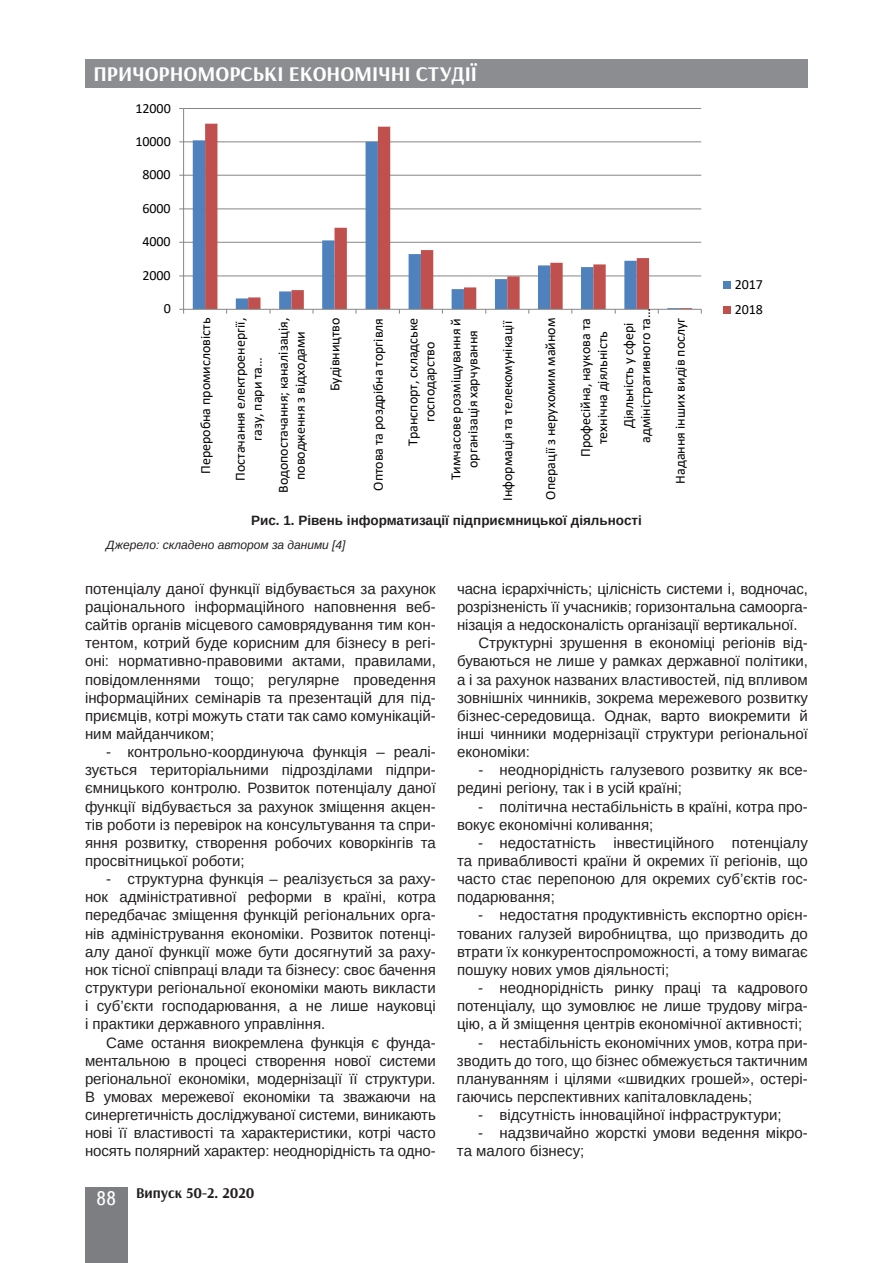
<style>
.page{position:relative;width:893px;height:1263px;background:#fff}
.page>*{position:absolute;margin:0;border:0;box-sizing:border-box;transform-origin:0 0}
.t1{font:700 21px "Arsenal";color:#fff}
.t2{font:15px/18.1px "Arimo";color:#231f20;text-align:justify}
.t3{font:700 15px "Arsenal";color:#231f20}
.t4{font:13.95px/17px "Calibri";letter-spacing:-.005em;color:#000;text-align:center}
.t5{font:700 13.5px "Arimo";color:#231f20}
.t6{font:italic 12px "Arimo";color:#231f20}
.s1{font-family:"Ukrainian Text";font-weight:400;font-size:19.5px;color:#fff}
</style>
<div class="page">
<div style="left:85px;top:59px;width:723px;height:29px;background:#8b8d90"></div>
<div style="left:85px;top:1186px;width:43px;height:76px;background:#7c7e81"></div>
<hr style="left:184px;top:275px;width:517px;height:1px;background:#868686">
<hr style="left:184px;top:242px;width:517px;height:1px;background:#868686">
<hr style="left:184px;top:208px;width:517px;height:1px;background:#868686">
<hr style="left:184px;top:175px;width:517px;height:1px;background:#868686">
<hr style="left:184px;top:141px;width:517px;height:1px;background:#868686">
<hr style="left:184px;top:108px;width:517px;height:1px;background:#868686">
<div style="left:193px;top:140px;width:12px;height:169px;background:#4f81bd"></div>
<svg style="left:205px;top:124px;width:487px;height:185px"></svg>
<hr style="left:183px;top:108px;width:1px;height:201px;background:#868686">
<hr style="left:184px;top:309px;width:517px;height:1px;background:#868686">
<div style="left:724px;top:281px;width:7px;height:8px;background:#4f81bd"></div>
<div style="left:724px;top:306px;width:7px;height:8px;background:#c0504d"></div>
<h1 class="t1" style="left:94px;top:61px;width:385px">ПРИЧОРНОМОРСЬКІ ЕКОНОМІЧНІ СТУДІЇ</h1>
<p class="t4" style="left:136px;top:99px;width:37px">12000</p>
<p class="t4" style="left:136px;top:132px;width:37px">10000</p>
<p class="t4" style="left:143px;top:166px;width:30px">8000</p>
<p class="t4" style="left:143px;top:199px;width:30px">6000</p>
<p class="t4" style="left:143px;top:233px;width:30px">4000</p>
<p class="t4" style="left:143px;top:266px;width:30px">2000</p>
<p class="t4" style="left:164px;top:300px;width:9px">0</p>
<p class="t4" style="left:197px;top:474px;width:158px;rotate:-90deg">Переробна промисловість</p>
<p class="t4" style="left:231px;top:481px;width:164px;rotate:-90deg">Постачання електроенергії, газу, пари та …</p>
<p class="t4" style="left:274px;top:493px;width:177px;rotate:-90deg">Водопостачання; каналізація, поводження з відходами</p>
<p class="t4" style="left:326px;top:391px;width:75px;rotate:-90deg">Будівництво</p>
<p class="t4" style="left:369px;top:491px;width:174px;rotate:-90deg">Оптова та роздрібна торгівля</p>
<p class="t4" style="left:404px;top:446px;width:129px;rotate:-90deg">Транспорт, складське господарство</p>
<p class="t4" style="left:447px;top:480px;width:163px;rotate:-90deg">Тимчасове розміщування й організація харчування</p>
<p class="t4" style="left:499px;top:501px;width:182px;rotate:-90deg">Інформація та телекомунікації</p>
<p class="t4" style="left:542px;top:500px;width:183px;rotate:-90deg">Операції з нерухомим майном</p>
<p class="t4" style="left:576px;top:457px;width:140px;rotate:-90deg">Професійна, наукова та технічна діяльність</p>
<p class="t4" style="left:620px;top:443px;width:136px;rotate:-90deg">Діяльність у сфері адміністративного та …</p>
<p class="t4" style="left:671px;top:483px;width:167px;rotate:-90deg">Надання інших видів послуг</p>
<p class="t5" style="left:251px;top:511px;width:392px">Рис. 1. Рівень інформатизації підприємницької діяльності</p>
<p class="t6" style="left:106px;top:537px;width:241px">Джерело: складено автором за даними [4]</p>
<p class="t4" style="left:735px;top:272px;width:30px;line-height:25.2px;text-align:left">2017<br>2018</p>
<p class="t2" style="left:85px;top:580px;width:352px">потенціалу даної функції відбувається за рахунок раціонального інформаційного наповнення веб&shy;сайтів органів місцевого самоврядування тим кон&shy;тентом, котрий буде корисним для бізнесу в регі&shy;оні: нормативно-правовими актами, правилами, повідомленнями тощо; регулярне проведення інформаційних семінарів та презентацій для під&shy;приємців, котрі можуть стати так само комунікацій&shy;ним майданчиком;</p>
<p class="t2" style="left:85px;top:743px;width:352px;text-indent:21px">- контрольно-координуюча функція – реалі&shy;зується територіальними підрозділами підпри&shy;ємницького контролю. Розвиток потенціалу даної функції відбувається за рахунок зміщення акцен&shy;тів роботи із перевірок на консультування та спри&shy;яння розвитку, створення робочих коворкінгів та просвітницької роботи;</p>
<p class="t2" style="left:85px;top:870px;width:352px;text-indent:21px">- структурна функція – реалізується за раху&shy;нок адміністративної реформи в країні, котра передбачає зміщення функцій регіональних орга&shy;нів адміністрування економіки. Розвиток потенці&shy;алу даної функції може бути досягнутий за раху&shy;нок тісної співпраці влади та бізнесу: своє бачення структури регіональної економіки мають викласти і суб’єкти господарювання, а не лише науковці і практики державного управління.</p>
<p class="t2" style="left:85px;top:1033px;width:352px;text-indent:21px">Саме остання виокремлена функція є фунда&shy;ментальною в процесі створення нової системи регіональної економіки, модернізації її структури.<br>В умовах мережевої економіки та зважаючи на синергетичність досліджуваної системи, виникають нові її властивості та характеристики, котрі часто носять полярний характер: неоднорідність та одно-</p>
<p class="t3" style="left:96px;top:1183px;width:160px"><span class="s1">88</span> Випуск 50-2. 2020</p>
<p class="t2" style="left:457px;top:580px;width:352px">часна ієрархічність; цілісність системи і, водночас,</p>
<p class="t2" style="left:457px;top:598px;width:352px">розрізненість її учасників; горизонтальна самоорга-</p>
<p class="t2" style="left:457px;top:616px;width:342px">нізація а недосконалість організації вертикальної.</p>
<p class="t2" style="left:478px;top:634px;width:331px">Структурні зрушення в економіці регіонів від-</p>
<p class="t2" style="left:457px;top:652px;width:352px">буваються не лише у рамках державної політики,</p>
<p class="t2" style="left:457px;top:670px;width:352px">а і за рахунок названих властивостей, під впливом</p>
<p class="t2" style="left:457px;top:688px;width:352px">зовнішніх чинників, зокрема мережевого розвитку</p>
<p class="t2" style="left:457px;top:707px;width:352px">бізнес-середовища. Однак, варто виокремити й</p>
<p class="t2" style="left:457px;top:725px;width:352px">інші чинники модернізації структури регіональної</p>
<p class="t2" style="left:457px;top:743px;width:74px">економіки:</p>
<p class="t2" style="left:457px;top:761px;width:352px;text-indent:21px">- неоднорідність галузевого розвитку як все&shy;редині регіону, так і в усій країні;</p>
<p class="t2" style="left:457px;top:797px;width:352px;text-indent:21px">- політична нестабільність в країні, котра про&shy;вокує економічні коливання;</p>
<p class="t2" style="left:457px;top:834px;width:352px;text-indent:21px">- недостатність інвестиційного потенціалу та привабливості країни й окремих її регіонів, що часто стає перепоною для окремих суб’єктів гос&shy;подарювання;</p>
<p class="t2" style="left:457px;top:906px;width:352px;text-indent:21px">- недостатня продуктивність експортно орієн&shy;тованих галузей виробництва, що призводить до втрати їх конкурентоспроможності, а тому вимагає пошуку нових умов діяльності;</p>
<p class="t2" style="left:457px;top:979px;width:352px;text-indent:21px">- неоднорідність ринку праці та кадрового потенціалу, що зумовлює не лише трудову мігра&shy;цію, а й зміщення центрів економічної активності;</p>
<p class="t2" style="left:457px;top:1033px;width:352px;text-indent:21px">- нестабільність економічних умов, котра при&shy;зводить до того, що бізнес обмежується тактичним плануванням і цілями «швидких грошей», остері&shy;гаючись перспективних капіталовкладень;</p>
<p class="t2" style="left:478px;top:1106px;width:305px">- відсутність інноваційної інфраструктури;</p>
<p class="t2" style="left:457px;top:1124px;width:352px;text-indent:21px">- надзвичайно жорсткі умови ведення мікро&shy;та малого бізнесу;</p>
</div>
